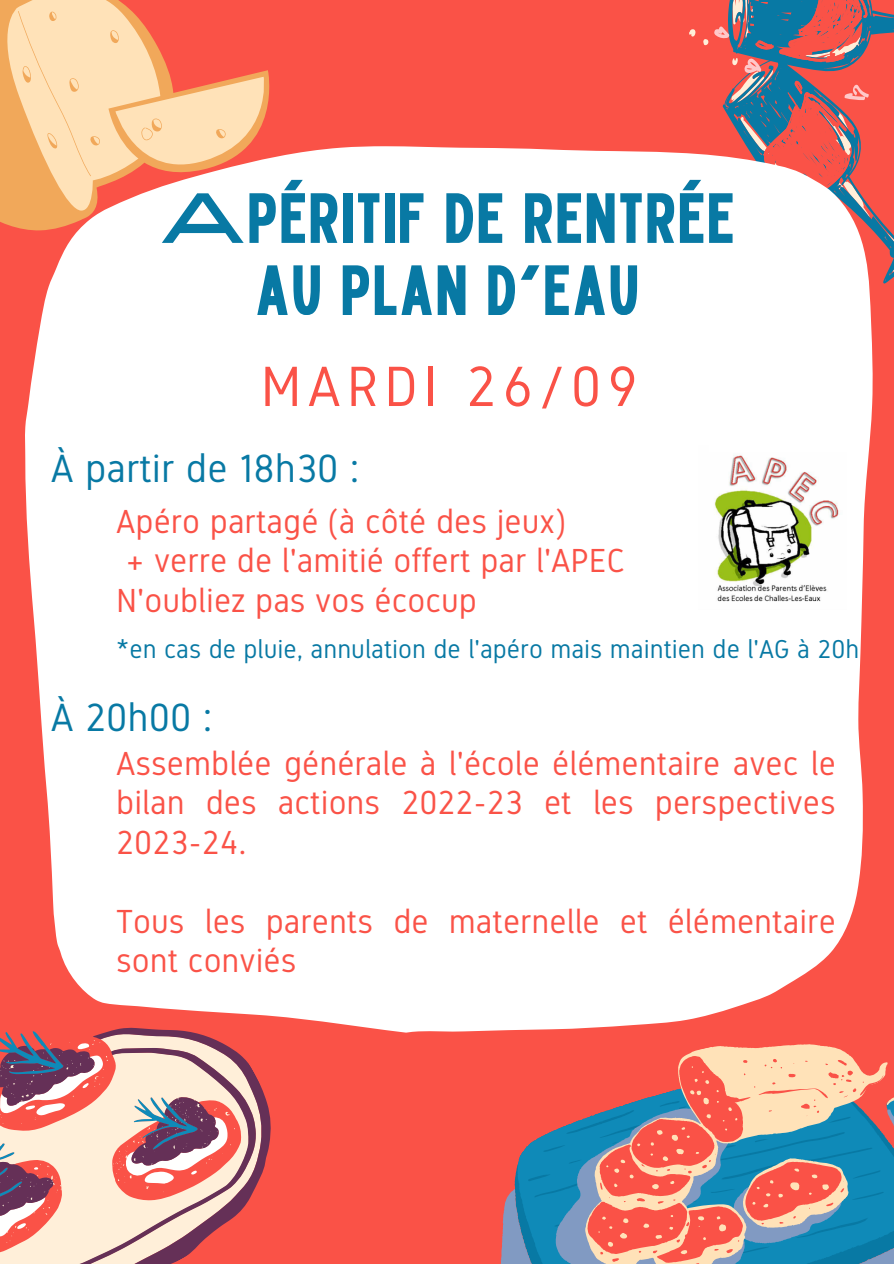
<style>
.page{position:relative;width:894px;height:1264px;background:#fff}
.page>*{position:absolute;margin:0;border:0;box-sizing:border-box;transform-origin:0 0}
.t1{font:70.8px "High Cruiser";letter-spacing:-.04em;color:#0879a4}
.t2{font:56.7px "Gidole";letter-spacing:.105em;color:#fa5247}
.t3{font:39.3px "Gidole";color:#0879a4}
.t4{font:33.3px/39.5px "Gidole";color:#fa5247;text-align:justify}
.t5{font:25.8px "Gidole";color:#0879a4}
</style>
<div class="page">
<div style="left:0;top:0;width:893px;height:1263px;background:#fa5247"></div>
<svg style="left:689px;top:29px;width:204px;height:255px"></svg>
<svg style="left:702px;top:0;width:191px;height:208px"></svg>
<div style="left:25px;top:146px;width:848px;height:886px;background:#fff"></div>
<svg style="left:500px;top:1130px;width:54px;height:133px;fill:#0f8ab8"></svg>
<svg style="left:554px;top:984px;width:319px;height:279px;fill:#fff"></svg>
<svg style="left:558px;top:1019px;width:335px;height:244px"></svg>
<svg style="left:1px;top:146px;width:295px;height:120px;fill:#fff"></svg>
<svg style="left:0;top:0;width:287px;height:222px"></svg>
<svg style="left:2px;top:0;width:225px;height:195px"></svg>
<svg style="left:25px;top:969px;width:291px;height:63px;fill:#fff"></svg>
<svg style="left:247px;top:993px;width:33px;height:210px"></svg>
<svg style="left:224px;top:984px;width:23px;height:240px"></svg>
<svg style="left:0;top:984px;width:224px;height:279px"></svg>
<img style="left:698px;top:446px;width:148px;height:163px">
<p class="t1" style="left:157px;top:180px;width:580px">APÉRITIF DE RENTRÉE</p>
<p class="t1" style="left:253px;top:252px;width:389px">AU PLAN D'EAU</p>
<p class="t2" style="left:260px;top:354px;width:379px">MARDI 26/09</p>
<p class="t3" style="left:51px;top:446px;width:310px">À partir de 18h30 :</p>
<p class="t4" style="left:116px;top:501px;width:451px">Apéro partagé (à côté des jeux)</p>
<p class="t4" style="left:126px;top:541px;width:500px">+ verre de l'amitié offert par l'APEC</p>
<p class="t4" style="left:116px;top:580px;width:362px">N'oubliez pas vos écocup</p>
<p class="t5" style="left:116px;top:634px;width:744px">*en cas de pluie, annulation de l'apéro mais maintien de l'AG à 20h</p>
<p class="t3" style="left:51px;top:695px;width:163px">À 20h00 :</p>
<p class="t4" style="left:116px;top:744px;width:721px">Assemblée générale à l'école élémentaire avec le bilan des actions 2022-23 et les perspectives 2023-24.</p>
<p class="t4" style="left:116px;top:901px;width:721px">Tous les parents de maternelle et élémentaire sont conviés</p>
</div>
